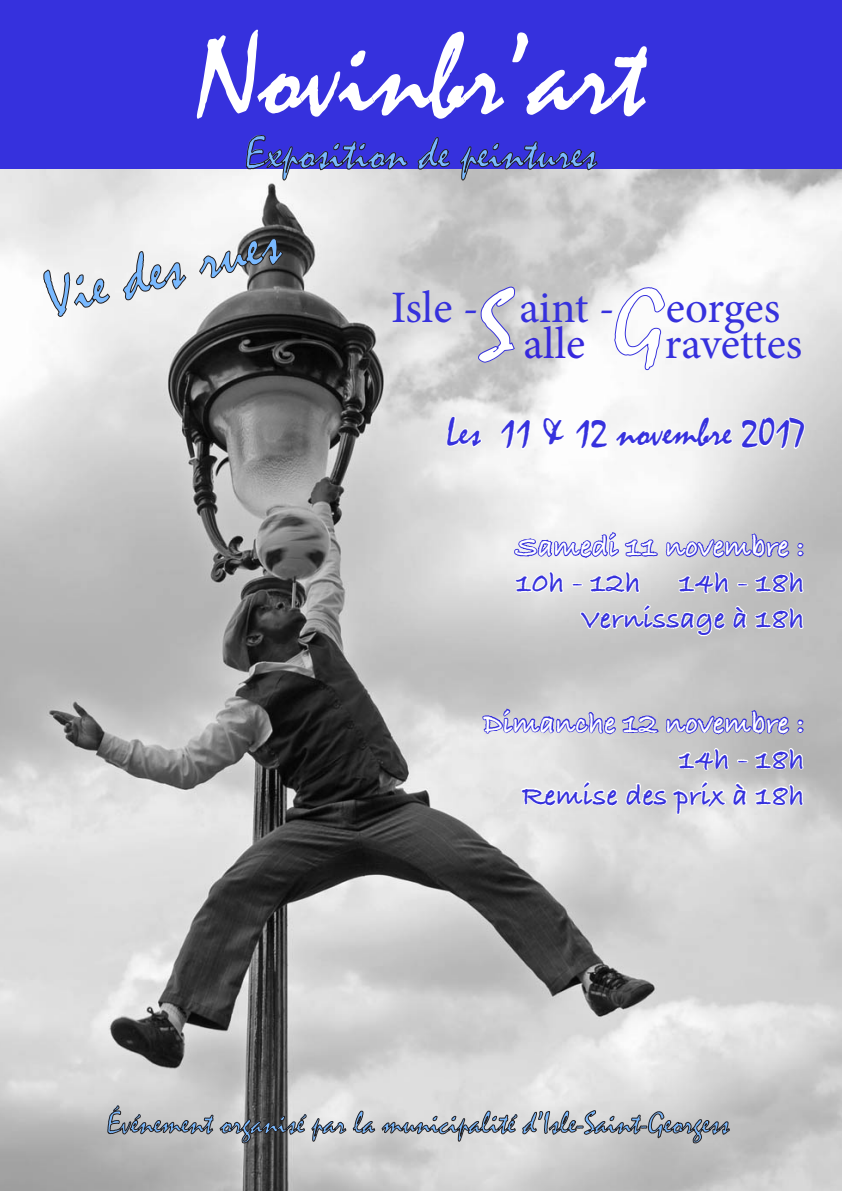
<style>
.page{position:relative;width:842px;height:1191px;background:#fff}
.page>*{position:absolute;margin:0;border:0;box-sizing:border-box;transform-origin:0 0}
.t1{font:120px "Mistral";color:#fff}
.t2{font:100px "Mistral";color:#fff}
.t3{font:65px "Mistral";color:#79b9ff}
.t4{font:47px "Mistral";color:#79b9ff}
.t5{font:45px "Minion Pro";letter-spacing:-.005em;color:#3631dd}
.t6{font:45px "Minion Pro";color:#3628dd}
.t7{font:40px "Mistral";color:#3631dd}
.t8{font:32px "Mistral";color:#79b9ff}
.t9{font:700 30px "Bradley Hand ITCTT";color:#3631dd}
.t10{font:700 30px "Bradley Hand ITCTT";color:#fff}
</style>
<div class="page">
<div style="left:0;top:0;width:842px;height:204px;background:#3631dd"></div>
<img style="left:0;top:169px;width:842px;height:1022px">
<svg style="left:613px;top:286px;width:53px;height:86px"></svg>
<svg style="left:477px;top:285px;width:39px;height:79px;background:#acabc8"></svg>
<svg style="left:245px;top:135px;width:163px;height:46px"></svg>
<svg style="left:417px;top:137px;width:34px;height:33px"></svg>
<svg style="left:459px;top:141px;width:139px;height:40px"></svg>
<svg style="left:43px;top:258px;width:68px;height:60px"></svg>
<svg style="left:122px;top:250px;width:65px;height:51px"></svg>
<svg style="left:198px;top:237px;width:86px;height:58px"></svg>
<svg style="left:445px;top:405px;width:363px;height:470px"></svg>
<svg style="left:107px;top:1101px;width:624px;height:45px;background:#b6b6b6"></svg>
<p class="t1" style="left:197px;top:9px;width:451px">Novinbr’art</p>
<p class="t4" style="left:245px;top:127px;width:354px">Exposition de peintures</p>
<p class="t3" style="left:38px;top:263px;width:241px;rotate:-14deg">Vie des rues</p>
<p class="t2" style="left:479px;top:271px;width:36px">S</p>
<p class="t2" style="left:614px;top:268px;width:51px">G</p>
<p class="t5" style="left:391px;top:277px;width:390px">Isle - aint - eorges</p>
<p class="t6" style="left:523px;top:313px;width:64px">alle</p>
<p class="t5" style="left:665px;top:313px;width:139px">ravettes</p>
<p class="t7" style="left:446px;top:410px;width:360px">Les 11 &amp; 12 novembre 2017</p>
<p class="t10" style="left:515px;top:524px;width:290px">Samedi 11 novembre :</p>
<p class="t9" style="left:516px;top:560px;width:126px">10h - 12h</p>
<p class="t9" style="left:679px;top:560px;width:127px">14h - 18h</p>
<p class="t9" style="left:580px;top:596px;width:226px">Vernissage à 18h</p>
<p class="t10" style="left:483px;top:700px;width:322px">Dimanche 12 novembre :</p>
<p class="t9" style="left:679px;top:736px;width:127px">14h - 18h</p>
<p class="t9" style="left:522px;top:772px;width:284px">Remise des prix à 18h</p>
<p class="t8" style="left:107px;top:1105px;width:624px">Événement organisé par la municipalité d’Isle-Saint-Georgess</p>
</div>
